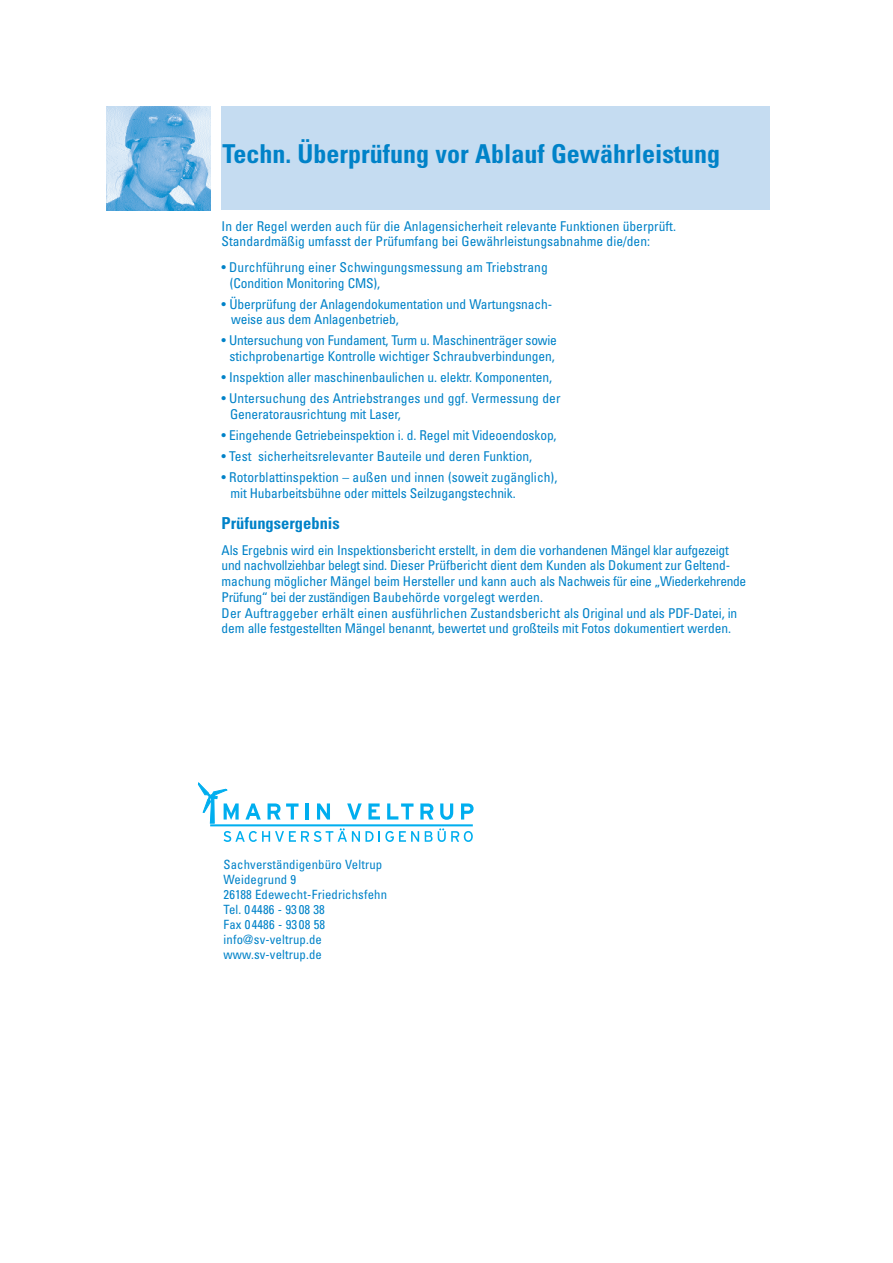
<style>
.page{position:relative;width:893px;height:1263px;background:#fff}
.page>*{position:absolute;margin:0;border:0;box-sizing:border-box;transform-origin:0 0}
.t1{font:700 condensed 26.1px "Univers";color:#0082c8}
.t2{font:700 condensed 16.5px "Univers";color:#0082c8}
.t3{font:condensed 13.5px/15.8px "Univers";letter-spacing:-.01em;color:#0082c8}
.t4{font:condensed 12.75px/15px "Univers";letter-spacing:.01em;color:#0082c8}
</style>
<div class="page">
<div style="left:221px;top:106px;width:548px;height:104px;background:#c5dcf1"></div>
<img style="left:106px;top:106px;width:104px;height:104px">
<svg style="left:198px;top:783px;width:276px;height:59px"></svg>
<hr style="left:210px;top:824px;width:263px;height:2px;background:#00aeef">
<h1 class="t1" style="left:222px;top:144px;width:499px">Techn. Überprüfung vor Ablauf Gewährleistung</h1>
<p class="t3" style="left:222px;top:219px;width:456px">In der Regel werden auch für die Anlagensicherheit relevante Funktionen überprüft.<br>Standardmäßig umfasst der Prüfumfang bei Gewährleistungsabnahme die/den:</p>
<p class="t3" style="left:230px;top:260px;width:320px;text-indent:-8px">• Durchführung einer Schwingungsmessung am Triebstrang (Condition Monitoring CMS),</p>
<p class="t3" style="left:231px;top:297px;width:323px;text-indent:-10px">• Überprüfung der Anlagendokumentation und Wartungsnach&shy;weise aus dem Anlagenbetrieb,</p>
<p class="t3" style="left:222px;top:334px;width:337px;text-align:center">• Untersuchung von Fundament, Turm u. Maschinenträger sowie stichprobenartige Kontrolle wichtiger Schraubverbindungen,</p>
<p class="t3" style="left:222px;top:370px;width:332px">• Inspektion aller maschinenbaulichen u. elektr. Komponenten,</p>
<p class="t3" style="left:230px;top:391px;width:332px;text-indent:-8px">• Untersuchung des Antriebstranges und ggf. Vermessung der<br>Generatorausrichtung mit Laser,</p>
<p class="t3" style="left:222px;top:428px;width:336px">• Eingehende Getriebeinspektion i. d. Regel mit Videoendoskop,</p>
<p class="t3" style="left:222px;top:449px;width:312px">• Test sicherheitsrelevanter Bauteile und deren Funktion,</p>
<p class="t3" style="left:230px;top:470px;width:328px;text-indent:-9px">• Rotorblattinspektion – außen und innen (soweit zugänglich), mit Hubarbeitsbühne oder mittels Seilzugangstechnik.</p>
<p class="t2" style="left:222px;top:517px;width:120px">Prüfungsergebnis</p>
<p class="t3" style="left:222px;top:543px;width:526px">Als Ergebnis wird ein Inspektionsbericht erstellt, in dem die vorhandenen Mängel klar aufgezeigt und nachvollziehbar belegt sind. Dieser Prüfbericht dient dem Kunden als Dokument zur Geltend&shy;machung möglicher Mängel beim Hersteller und kann auch als Nachweis für eine „Wiederkehrende Prüfung“ bei der zuständigen Baubehörde vorgelegt werden.<br>Der Auftraggeber erhält einen ausführlichen Zustandsbericht als Original und als PDF-Datei, in dem alle festgestellten Mängel benannt, bewertet und großteils mit Fotos dokumentiert werden.</p>
<p class="t4" style="left:224px;top:858px;width:165px">Sachverständigenbüro Veltrup<br>Weidegrund 9<br>26188 Edewecht-Friedrichsfehn<br>Tel. 04486 - 93 08 38<br>Fax 04486 - 93 08 58 info@sv-veltrup.de www.sv-veltrup.de</p>
</div>
